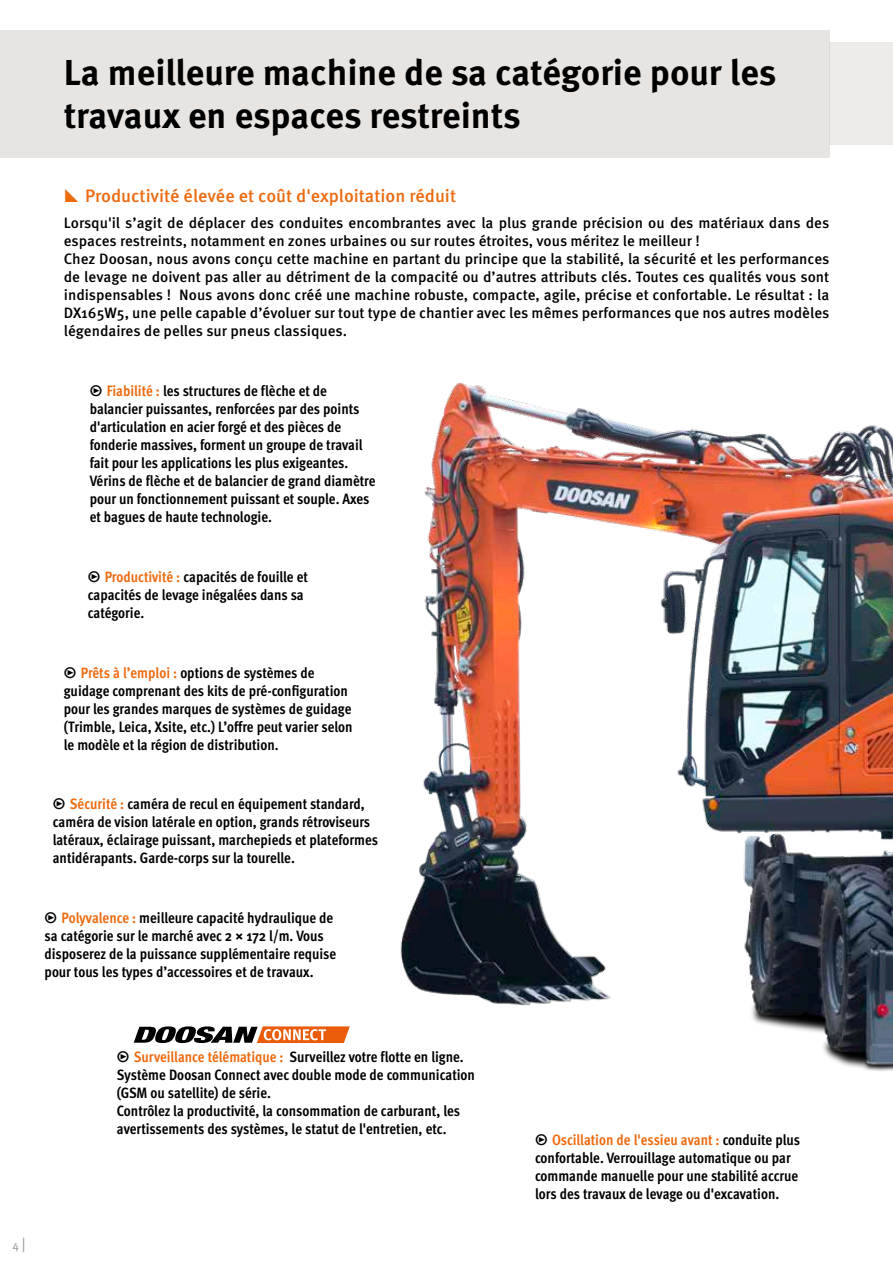
<style>
.page{position:relative;width:893px;height:1263px;background:#fff}
.page>*{position:absolute;margin:0;border:0;box-sizing:border-box;transform-origin:0 0}
.t1{font:700 36px/43.2px "Meta Pro";letter-spacing:-.005em;color:#000}
.t2{font:500 18px "Meta Pro";color:#ed6a0f}
.t3{font:700 condensed 15px/18px "Meta Pro";color:#000}
.t4{font:500 15px/18px "Meta Pro";color:#000}
.t5{font:12px "Meta Pro Norm";color:#979296}
.s1{color:#ed6a0f}
.s2{font-size:15px}
</style>
<div class="page">
<div style="left:0;top:30px;width:829px;height:127px;background:#e7e4e2"></div>
<div style="left:829px;top:43px;width:64px;height:102px;background:#edebe9"></div>
<img style="left:400px;top:382px;width:493px;height:689px">
<svg style="left:134px;top:1026px;width:216px;height:17px"></svg>
<h1 class="t1" style="left:64px;top:49px;width:714px">La meilleure machine de sa catégorie pour les travaux en espaces restreints</h1>
<p class="t2" style="left:85px;top:181px;width:373px">Productivité élevée et coût d'exploitation réduit</p>
<p class="t4" style="left:64px;top:213px;width:767px">Lorsqu'il s’agit de déplacer des conduites encombrantes avec la plus grande précision ou des matériaux dans des espaces restreints, notamment en zones urbaines ou sur routes étroites, vous méritez le meilleur !<br>Chez Doosan, nous avons conçu cette machine en partant du principe que la stabilité, la sécurité et les performances de levage ne doivent pas aller au détriment de la compacité ou d’autres attributs clés. Toutes ces qualités vous sont indispensables ! Nous avons donc créé une machine robuste, compacte, agile, précise et confortable. Le résultat : la DX165W5, une pelle capable d’évoluer sur tout type de chantier avec les mêmes performances que nos autres modèles légendaires de pelles sur pneus classiques.</p>
<p class="t3" style="left:90px;top:381px;width:287px">̮ <span class="s1">Fiabilité :</span> les structures de flèche et de balancier puissantes, renforcées par des points d'articulation en acier forgé et des pièces de fonderie massives, forment un groupe de travail fait pour les applications les plus exigeantes.<br>Vérins de flèche et de balancier de grand diamètre pour un fonctionnement puissant et souple. Axes et bagues de haute technologie.</p>
<p class="t3" style="left:88px;top:567px;width:222px">̮ <span class="s1">Productivité :</span> capacités de fouille et capacités de levage inégalées dans sa catégorie.</p>
<p class="t3" style="left:64px;top:662px;width:290px">̮ <span class="s1">Prêts à l’emploi :</span> options de systèmes de guidage comprenant des kits de pré-configuration pour les grandes marques de systèmes de guidage (Trimble, Leica, Xsite, etc.) L’offre peut varier selon le modèle et la région de distribution.</p>
<p class="t3" style="left:53px;top:794px;width:327px">̮ <span class="s1">Sécurité :</span> caméra de recul en équipement standard, caméra de vision latérale en option, grands rétroviseurs latéraux, éclairage puissant, marchepieds et plateformes antidérapants. Garde-corps sur la tourelle.</p>
<p class="t3" style="left:45px;top:908px;width:293px">̮ <span class="s1">Polyvalence :</span> meilleure capacité hydraulique de sa catégorie sur le marché avec 2 × 172 l/m. Vous disposerez de la puissance supplémentaire requise pour tous les types d’accessoires et de travaux.</p>
<p class="t5" style="left:13px;top:1235px;width:15px">4<span class="s2">|</span></p>
<p class="t3" style="left:117px;top:1047px;width:360px">̮ <span class="s1">Surveillance télématique :</span> Surveillez votre flotte en ligne.<br>Système Doosan Connect avec double mode de communication (GSM ou satellite) de série.<br>Contrôlez la productivité, la consommation de carburant, les avertissements des systèmes, le statut de l'entretien, etc.</p>
<p class="t3" style="left:535px;top:1130px;width:267px">̮ <span class="s1">Oscillation de l'essieu avant :</span> conduite plus confortable. Verrouillage automatique ou par commande manuelle pour une stabilité accrue lors des travaux de levage ou d'excavation.</p>
</div>
